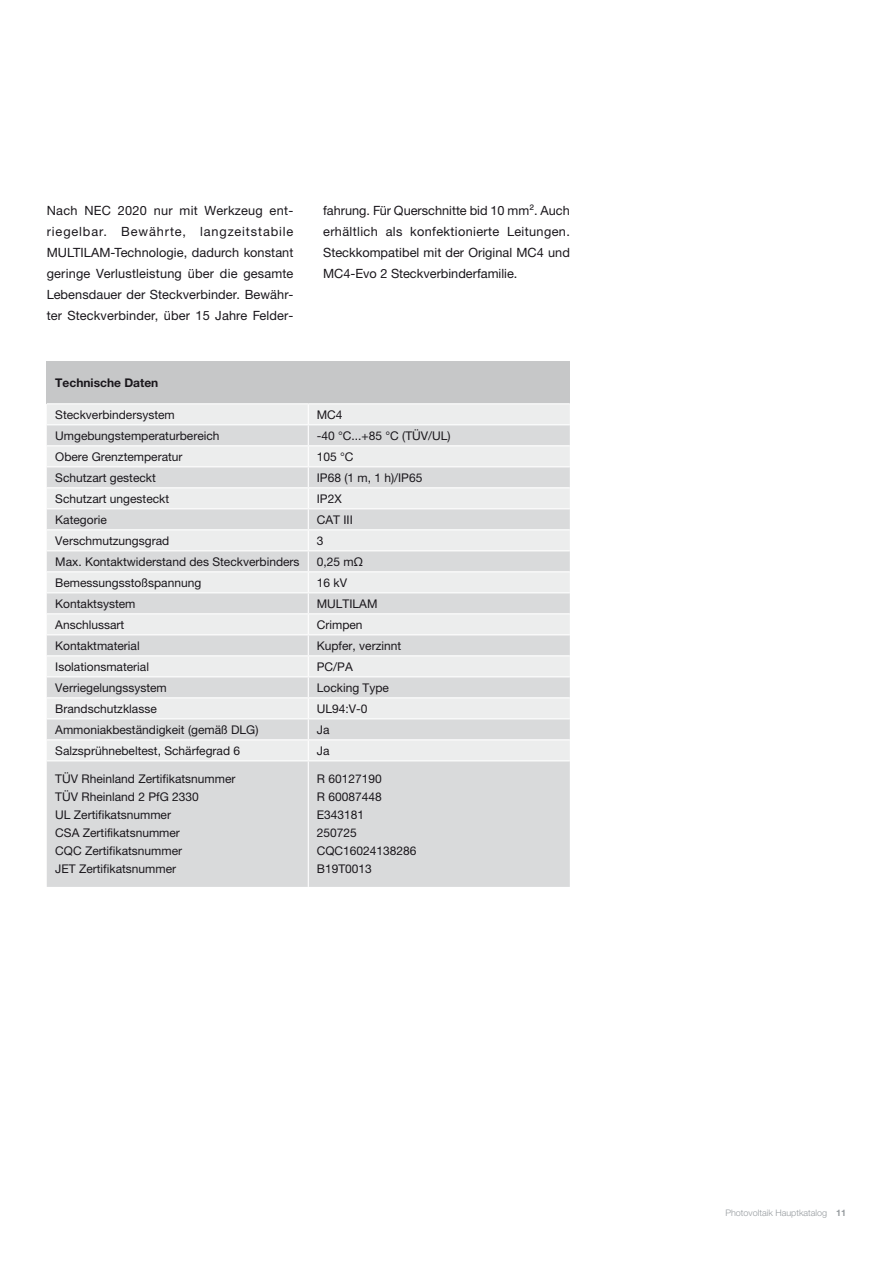
<style>
.page{position:relative;width:893px;height:1263px;background:#fff}
.page>*{position:absolute;margin:0;border:0;box-sizing:border-box;transform-origin:0 0}
.RunningText_Inside_D{font:12.75px/21px "Helvetica Neue LTW1 G";letter-spacing:.005em;color:#1a171c;text-align:justify}
.Table_Body_neutral{font:12px/18px "Helvetica Neue LTW1 G";color:#1a171c}
.Table_Header_neutral{font:700 12px "Helvetica Neue LTW1 G";color:#1a171c}
.t1{font:300 9px "Helvetica Neue LTW1 G";color:#969b9f}
.s1{font-weight:700}
</style>
<div class="page">
<div style="left:47px;top:362px;width:523px;height:42px;background:#c6c7c8"></div>
<div style="left:47px;top:404px;width:523px;height:20px;background:#eceded"></div>
<svg style="left:47px;top:425px;width:523px;height:462px;fill:#d9dadb"></svg>
<hr style="left:47px;top:403px;width:261px;height:1px;background:#fff">
<hr style="left:308px;top:403px;width:262px;height:1px;background:#fff">
<hr style="left:47px;top:445px;width:261px;height:1px;background:#fff">
<hr style="left:308px;top:445px;width:262px;height:1px;background:#fff">
<hr style="left:47px;top:466px;width:261px;height:1px;background:#fff">
<hr style="left:308px;top:466px;width:262px;height:1px;background:#fff">
<hr style="left:47px;top:487px;width:261px;height:1px;background:#fff">
<hr style="left:308px;top:487px;width:262px;height:1px;background:#fff">
<hr style="left:47px;top:508px;width:261px;height:1px;background:#fff">
<hr style="left:308px;top:508px;width:262px;height:1px;background:#fff">
<hr style="left:47px;top:529px;width:261px;height:1px;background:#fff">
<hr style="left:308px;top:529px;width:262px;height:1px;background:#fff">
<hr style="left:47px;top:550px;width:261px;height:1px;background:#fff">
<hr style="left:308px;top:550px;width:262px;height:1px;background:#fff">
<hr style="left:47px;top:571px;width:261px;height:1px;background:#fff">
<hr style="left:308px;top:571px;width:262px;height:1px;background:#fff">
<hr style="left:47px;top:592px;width:261px;height:1px;background:#fff">
<hr style="left:308px;top:592px;width:262px;height:1px;background:#fff">
<hr style="left:47px;top:613px;width:261px;height:1px;background:#fff">
<hr style="left:308px;top:613px;width:262px;height:1px;background:#fff">
<hr style="left:47px;top:634px;width:261px;height:1px;background:#fff">
<hr style="left:308px;top:634px;width:262px;height:1px;background:#fff">
<hr style="left:47px;top:655px;width:261px;height:1px;background:#fff">
<hr style="left:308px;top:655px;width:262px;height:1px;background:#fff">
<hr style="left:47px;top:676px;width:261px;height:1px;background:#fff">
<hr style="left:308px;top:676px;width:262px;height:1px;background:#fff">
<hr style="left:47px;top:697px;width:261px;height:1px;background:#fff">
<hr style="left:308px;top:697px;width:262px;height:1px;background:#fff">
<hr style="left:47px;top:718px;width:261px;height:1px;background:#fff">
<hr style="left:308px;top:718px;width:262px;height:1px;background:#fff">
<hr style="left:47px;top:739px;width:261px;height:1px;background:#fff">
<hr style="left:308px;top:739px;width:262px;height:1px;background:#fff">
<svg style="left:308px;top:404px;width:1px;height:356px"></svg>
<hr style="left:47px;top:760px;width:261px;height:1px;background:#fff">
<hr style="left:308px;top:760px;width:262px;height:1px;background:#fff">
<hr style="left:308px;top:761px;width:1px;height:126px;background:#fff">
<p class="RunningText_Inside_D" style="left:47px;top:200px;width:248px">Nach NEC 2020 nur mit Werkzeug ent&shy;riegelbar. Bewährte, langzeitstabile MULTILAM-Technologie, dadurch konstant geringe Verlustleistung über die gesamte Lebensdauer der Steckverbinder. Bewähr&shy;ter Steckverbinder, über 15 Jahre Felder-</p>
<p class="RunningText_Inside_D" style="left:323px;top:200px;width:248px">fahrung. Für Querschnitte bid 10 mm². Auch erhältlich als konfektionierte Leitungen.<br>Steckkompatibel mit der Original MC4 und MC4-Evo 2 Steckverbinderfamilie.</p>
<p class="Table_Header_neutral" style="left:55px;top:375px;width:105px">Technische Daten</p>
<p class="Table_Body_neutral" style="left:55px;top:405px;width:121px">Steckverbindersystem</p>
<p class="Table_Body_neutral" style="left:317px;top:405px;width:27px">MC4</p>
<p class="Table_Body_neutral" style="left:55px;top:426px;width:166px">Umgebungstemperaturbereich</p>
<p class="Table_Body_neutral" style="left:317px;top:426px;width:135px">-40 °C...+85 °C (TÜV/UL)</p>
<p class="Table_Body_neutral" style="left:55px;top:447px;width:129px">Obere Grenztemperatur</p>
<p class="Table_Body_neutral" style="left:317px;top:447px;width:38px">105 °C</p>
<p class="Table_Body_neutral" style="left:55px;top:468px;width:102px">Schutzart gesteckt</p>
<p class="Table_Body_neutral" style="left:317px;top:468px;width:107px">IP68 (1 m, 1 h)/IP65</p>
<p class="Table_Body_neutral" style="left:55px;top:489px;width:116px">Schutzart ungesteckt</p>
<p class="Table_Body_neutral" style="left:317px;top:489px;width:26px">IP2X</p>
<p class="Table_Body_neutral" style="left:55px;top:510px;width:53px">Kategorie</p>
<p class="Table_Body_neutral" style="left:317px;top:510px;width:37px">CAT III</p>
<p class="Table_Body_neutral" style="left:55px;top:531px;width:116px">Verschmutzungsgrad</p>
<p class="Table_Body_neutral" style="left:317px;top:531px;width:8px">3</p>
<p class="Table_Body_neutral" style="left:55px;top:552px;width:246px">Max. Kontaktwiderstand des Steckverbinders</p>
<p class="Table_Body_neutral" style="left:317px;top:552px;width:48px">0,25 mΩ</p>
<p class="Table_Body_neutral" style="left:55px;top:573px;width:148px">Bemessungsstoßspannung</p>
<p class="Table_Body_neutral" style="left:317px;top:573px;width:32px">16 kV</p>
<p class="Table_Body_neutral" style="left:55px;top:594px;width:82px">Kontaktsystem</p>
<p class="Table_Body_neutral" style="left:317px;top:594px;width:62px">MULTILAM</p>
<p class="Table_Body_neutral" style="left:55px;top:615px;width:71px">Anschlussart</p>
<p class="Table_Body_neutral" style="left:317px;top:615px;width:47px">Crimpen</p>
<p class="Table_Body_neutral" style="left:55px;top:636px;width:86px">Kontaktmaterial</p>
<p class="Table_Body_neutral" style="left:317px;top:636px;width:86px">Kupfer, verzinnt</p>
<p class="Table_Body_neutral" style="left:55px;top:657px;width:95px">Isolationsmaterial</p>
<p class="Table_Body_neutral" style="left:317px;top:657px;width:37px">PC/PA</p>
<p class="Table_Body_neutral" style="left:55px;top:678px;width:113px">Verriegelungssystem</p>
<p class="Table_Body_neutral" style="left:317px;top:678px;width:74px">Locking Type</p>
<p class="Table_Body_neutral" style="left:55px;top:699px;width:103px">Brandschutzklasse</p>
<p class="Table_Body_neutral" style="left:317px;top:699px;width:52px">UL94:V-0</p>
<p class="Table_Body_neutral" style="left:55px;top:720px;width:205px">Ammoniakbeständigkeit (gemäß DLG)</p>
<p class="Table_Body_neutral" style="left:317px;top:720px;width:14px">Ja</p>
<p class="Table_Body_neutral" style="left:55px;top:741px;width:186px">Salzsprühnebeltest, Schärfegrad 6</p>
<p class="Table_Body_neutral" style="left:317px;top:741px;width:14px">Ja</p>
<p class="Table_Body_neutral" style="left:55px;top:770px;width:182px">TÜV Rheinland Zertifikatsnummer<br>TÜV Rheinland 2 PfG 2330<br>UL Zertifikatsnummer<br>CSA Zertifikatsnummer<br>CQC Zertifikatsnummer<br>JET Zertifikatsnummer</p>
<p class="Table_Body_neutral" style="left:317px;top:770px;width:101px">R 60127190<br>R 60087448<br>E343181<br>250725<br>CQC16024138286<br>B19T0013</p>
<p class="t1" style="left:725px;top:1207px;width:122px">Photovoltaik Hauptkatalog <span class="s1">11</span></p>
</div>
